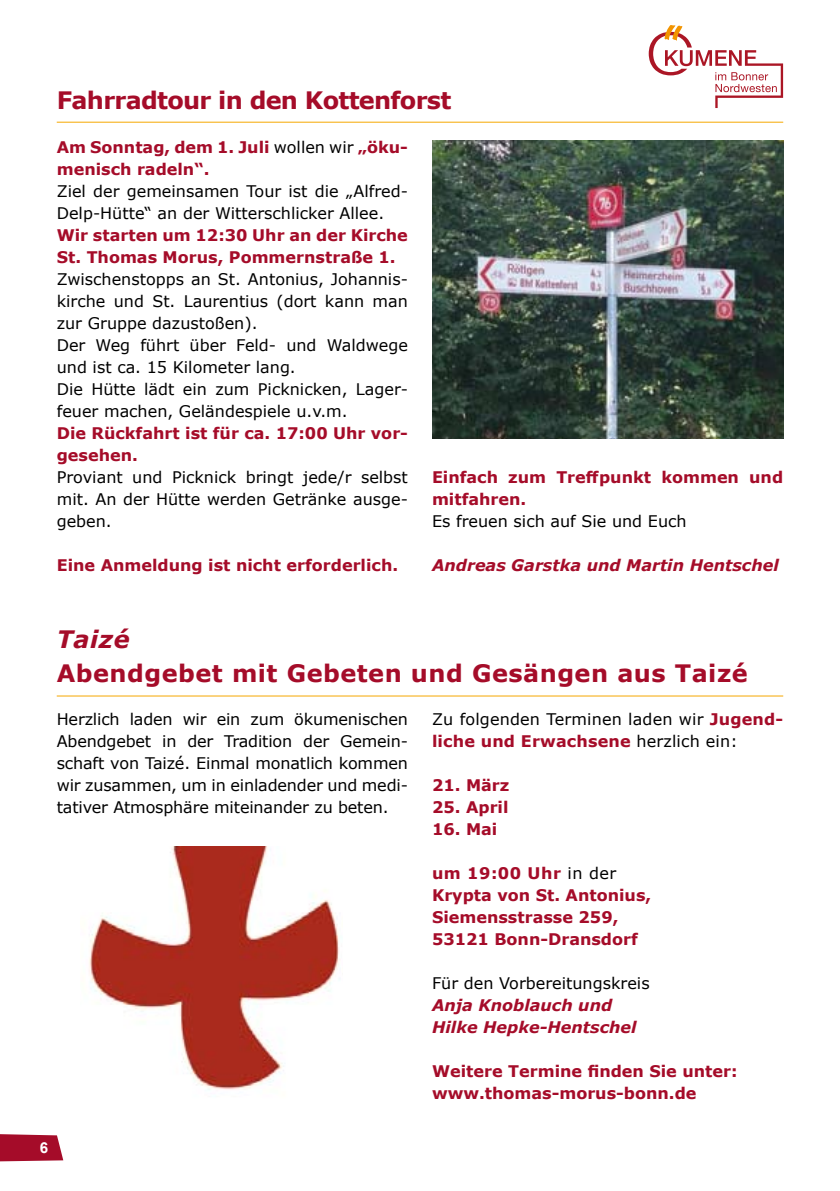
<style>
.page{position:relative;width:840px;height:1191px;background:#fff}
.page>*{position:absolute;margin:0;border:0;box-sizing:border-box;transform-origin:0 0}
.t1{font:700 24px "Verdana";letter-spacing:.02em;color:#a50c29}
.t2{font:700 24px "Verdana";letter-spacing:-.03em;color:#a50c29}
.t3{font:italic 700 24px "Verdana";letter-spacing:.02em;color:#a50c29}
.t4{font:16px/22px "Verdana";color:#000}
.t5{font:700 16px/22px "Verdana";color:#a50c29}
.t6{font:italic 700 16px/22px "Verdana";color:#a50c29}
.t7{font:700 15px "Arial";color:#fff}
.s1{font-weight:400;color:#000}
.s2{font-weight:700;color:#a50c29}
</style>
<div class="page">
<svg style="left:0;top:1134px;width:63px;height:27px;background:#ac1f3a"></svg>
<hr style="left:57px;top:122px;width:725px;height:1px;background:#f6a800">
<img style="left:89px;top:846px;width:251px;height:244px">
<svg style="left:648px;top:25px;width:134px;height:83px"></svg>
<img style="left:432px;top:140px;width:351px;height:298px">
<hr style="left:57px;top:695px;width:725px;height:1px;background:#f6a800">
<h1 class="t2" style="left:57px;top:83px;width:396px">Fahrradtour in den Kottenforst</h1>
<p class="t5" style="left:57px;top:135px;width:352px">Am Sonntag, dem 1. Juli <span class="s1">wollen wir</span> „öku&shy;menisch radeln“.</p>
<p class="t4" style="left:57px;top:180px;width:352px">Ziel der gemeinsamen Tour ist die „Alfred-<br>Delp-Hütte“ an der Witterschlicker Allee.</p>
<p class="t5" style="left:57px;top:223px;width:352px">Wir starten um 12:30 Uhr an der Kirche<br>St. Thomas Morus, Pommernstraße 1.</p>
<p class="t4" style="left:57px;top:268px;width:352px">Zwischenstopps an St. Antonius, Johannis&shy;kirche und St. Laurentius (dort kann man zur Gruppe dazustoßen).<br>Der Weg führt über Feld- und Waldwege und ist ca. 15 Kilometer lang.<br>Die Hütte lädt ein zum Picknicken, Lager&shy;feuer machen, Geländespiele u.v.m.</p>
<p class="t5" style="left:57px;top:421px;width:352px">Die Rückfahrt ist für ca. 17:00 Uhr vor&shy;gesehen.</p>
<p class="t4" style="left:57px;top:466px;width:352px;text-align:justify">Proviant und Picknick bringt jede/r selbst mit. An der Hütte werden Getränke ausge&shy;geben.</p>
<p class="t5" style="left:57px;top:553px;width:343px">Eine Anmeldung ist nicht erforderlich.</p>
<p class="t5" style="left:432px;top:465px;width:352px">Einfach zum Treffpunkt kommen und mitfahren.</p>
<p class="t4" style="left:432px;top:509px;width:256px">Es freuen sich auf Sie und Euch</p>
<p class="t6" style="left:432px;top:553px;width:348px">Andreas Garstka und Martin Hentschel</p>
<h1 class="t3" style="left:57px;top:622px;width:74px">Taizé</h1>
<h1 class="t1" style="left:57px;top:656px;width:692px">Abendgebet mit Gebeten und Gesängen aus Taizé</h1>
<p class="t4" style="left:57px;top:707px;width:352px;text-align:justify">Herzlich laden wir ein zum ökumenischen Abendgebet in der Tradition der Gemein&shy;schaft von Taizé. Einmal monatlich kommen wir zusammen, um in einladender und medi&shy;tativer Atmosphäre miteinander zu beten.</p>
<p class="t4" style="left:432px;top:707px;width:352px">Zu folgenden Terminen laden wir <span class="s2">Jugend&shy;liche und Erwachsene</span> herzlich ein:</p>
<p class="t5" style="left:432px;top:773px;width:79px">21. März</p>
<p class="t5" style="left:432px;top:795px;width:78px">25. April</p>
<p class="t5" style="left:432px;top:817px;width:67px">16. Mai</p>
<p class="t5" style="left:432px;top:861px;width:221px">um 19:00 Uhr <span class="s1">in der<br></span>Krypta von St. Antonius,<br>Siemensstrasse 259,<br>53121 Bonn-Dransdorf</p>
<p class="t4" style="left:432px;top:971px;width:219px">Für den Vorbereitungskreis</p>
<p class="t6" style="left:432px;top:993px;width:206px">Anja Knoblauch und<br>Hilke Hepke-Hentschel</p>
<p class="t5" style="left:432px;top:1059px;width:307px">Weitere Termine finden Sie unter: www.thomas-morus-bonn.de</p>
<p class="t7" style="left:40px;top:1137px;width:10px">6</p>
</div>
